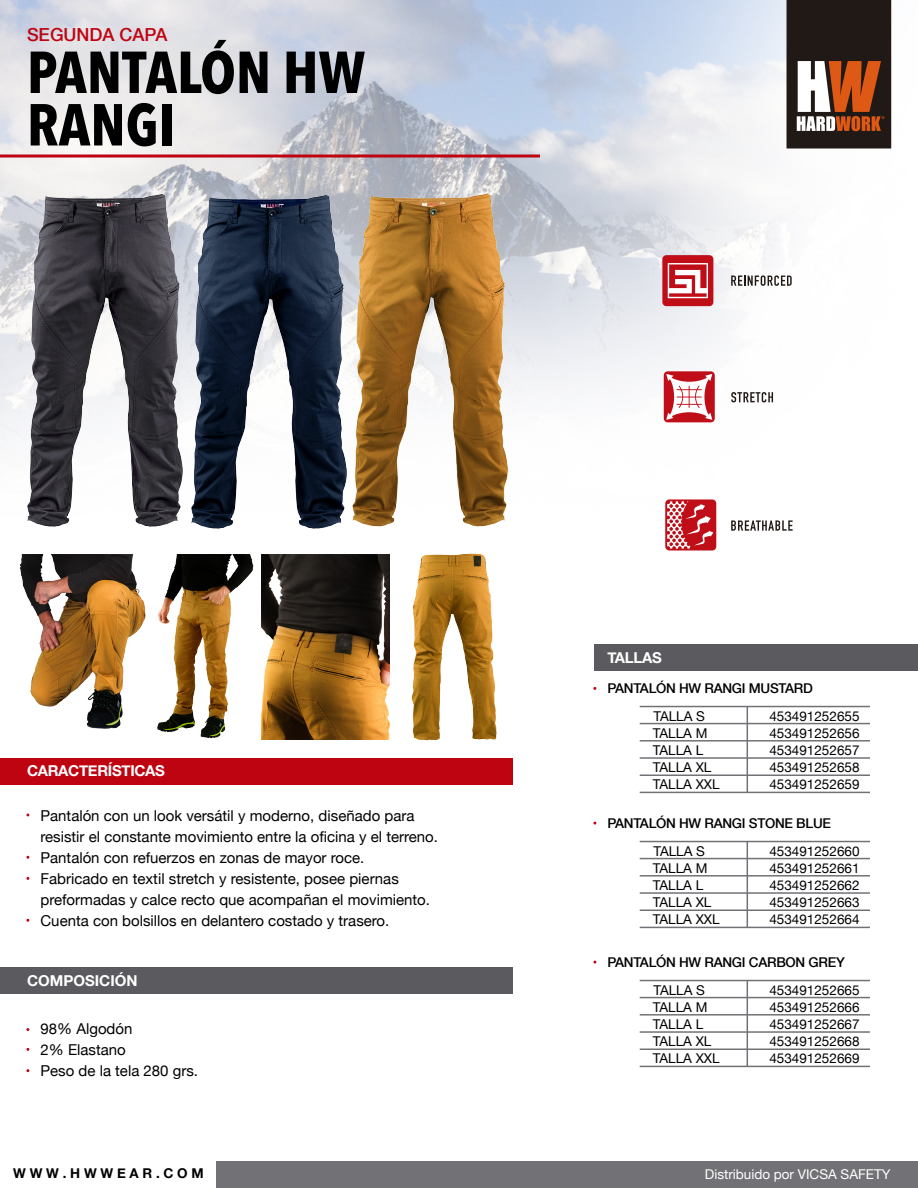
<style>
.page{position:relative;width:918px;height:1188px;background:#fff}
.page>*{position:absolute;margin:0;border:0;box-sizing:border-box;transform-origin:0 0}
.t1{font:700 58.5px/52.5px "Avenir Next Condensed";color:#000}
.t2{font:500 18px "Helvetica Neue";color:#bf0411}
.t3{font:15px/21px "Helvetica Neue";color:#000}
.t4{font:700 15px "Helvetica Neue";letter-spacing:-.02em;color:#fff}
.t5{font:700 15px "Helvetica Neue";color:#fff}
.t6{font:13.5px/17.2px "Helvetica Neue";color:#000}
.t7{font:500 13.5px "Helvetica Neue";letter-spacing:-.02em;color:#000}
.t8{font:13.5px "Helvetica Neue";color:#fff}
.t9{font:700 13.5px "Helvetica Neue";color:#000}
</style>
<div class="page">
<img style="left:0;top:0;width:892px;height:1073px">
<svg style="left:787px;top:0;width:104px;height:148px;background:#583d30"></svg>
<div style="left:594px;top:644px;width:324px;height:27px;background:#5b5b5f"></div>
<div style="left:0;top:758px;width:513px;height:27px;background:#bf0411"></div>
<hr style="left:640px;top:723px;width:230px;height:1px;background:#727176">
<hr style="left:640px;top:706px;width:230px;height:1px;background:#727176">
<hr style="left:640px;top:792px;width:230px;height:1px;background:#727176">
<hr style="left:640px;top:775px;width:230px;height:1px;background:#727176">
<hr style="left:640px;top:757px;width:230px;height:2px;background:#727176">
<hr style="left:640px;top:740px;width:230px;height:2px;background:#727176">
<hr style="left:747px;top:706px;width:1px;height:86px;background:#727176">
<hr style="left:640px;top:858px;width:230px;height:1px;background:#727176">
<hr style="left:640px;top:841px;width:230px;height:1px;background:#727176">
<hr style="left:640px;top:927px;width:230px;height:1px;background:#727176">
<hr style="left:640px;top:910px;width:230px;height:1px;background:#727176">
<hr style="left:640px;top:892px;width:230px;height:2px;background:#727176">
<hr style="left:640px;top:875px;width:230px;height:2px;background:#727176">
<hr style="left:747px;top:841px;width:1px;height:86px;background:#727176">
<div style="left:216px;top:1161px;width:702px;height:27px;background:#727176"></div>
<hr style="left:0;top:155px;width:540px;height:3px;background:#bf0411">
<hr style="left:640px;top:997px;width:230px;height:1px;background:#727176">
<hr style="left:640px;top:980px;width:230px;height:1px;background:#727176">
<hr style="left:640px;top:1066px;width:230px;height:1px;background:#727176">
<hr style="left:640px;top:1049px;width:230px;height:1px;background:#727176">
<hr style="left:640px;top:1031px;width:230px;height:2px;background:#727176">
<hr style="left:640px;top:1014px;width:230px;height:2px;background:#727176">
<hr style="left:747px;top:980px;width:1px;height:86px;background:#727176">
<div style="left:664px;top:371px;width:51px;height:51px;background:#c00e19;border-radius:4px"></div>
<svg style="left:666px;top:374px;width:46px;height:46px"></svg>
<svg style="left:731px;top:392px;width:42px;height:10px"></svg>
<svg style="left:731px;top:520px;width:62px;height:11px"></svg>
<div style="left:665px;top:499px;width:51px;height:52px;background:#c00e19;border-radius:4px"></div>
<svg style="left:667px;top:501px;width:46px;height:48px"></svg>
<svg style="left:731px;top:275px;width:61px;height:11px"></svg>
<div style="left:662px;top:255px;width:51px;height:51px;background:#c00e19;border-radius:4px"></div>
<svg style="left:668px;top:263px;width:40px;height:35px"></svg>
<img style="left:305px;top:181px;width:247px;height:358px">
<img style="left:143px;top:183px;width:248px;height:359px">
<img style="left:0;top:181px;width:228px;height:358px">
<img style="left:383px;top:547px;width:138px;height:199px">
<img style="left:147px;top:554px;width:114px;height:185px">
<img style="left:261px;top:554px;width:128px;height:185px">
<img style="left:19px;top:554px;width:128px;height:185px">
<p class="t2" style="left:27px;top:23px;width:142px">SEGUNDA CAPA</p>
<h1 class="t1" style="left:27px;top:46px;width:340px">PANTALÓN HW<br>RANGI</h1>
<p class="t4" style="left:27px;top:762px;width:140px">CARACTERÍSTICAS</p>
<p class="t3" style="left:40px;top:805px;width:399px">Pantalón con un look versátil y moderno, diseñado para resistir el constante movimiento entre la oficina y el terreno.<br>Pantalón con refuerzos en zonas de mayor roce.<br>Fabricado en textil stretch y resistente, posee piernas preformadas y calce recto que acompañan el movimiento.<br>Cuenta con bolsillos en delantero costado y trasero.</p>
<p class="t5" style="left:27px;top:972px;width:112px">COMPOSICIÓN</p>
<p class="t3" style="left:40px;top:1018px;width:159px">98% Algodón<br>2% Elastano<br>Peso de la tela 280 grs.</p>
<p class="t4" style="left:607px;top:648px;width:56px">TALLAS</p>
<p class="t7" style="left:608px;top:680px;width:207px">PANTALÓN HW RANGI MUSTARD</p>
<p class="t6" style="left:653px;top:707px;width:68px">TALLA S<br>TALLA M<br>TALLA L<br>TALLA XL<br>TALLA XXL</p>
<p class="t6" style="left:769px;top:707px;width:92px;text-align:justify">453491252655<br>453491252656<br>453491252657<br>453491252658<br>453491252659</p>
<p class="t7" style="left:608px;top:815px;width:225px">PANTALÓN HW RANGI STONE BLUE</p>
<p class="t6" style="left:653px;top:842px;width:68px">TALLA S<br>TALLA M<br>TALLA L<br>TALLA XL<br>TALLA XXL</p>
<p class="t6" style="left:769px;top:842px;width:92px;text-align:justify">453491252660<br>453491252661<br>453491252662<br>453491252663<br>453491252664</p>
<p class="t7" style="left:608px;top:954px;width:239px">PANTALÓN HW RANGI CARBON GREY</p>
<p class="t6" style="left:653px;top:981px;width:68px">TALLA S<br>TALLA M<br>TALLA L<br>TALLA XL<br>TALLA XXL</p>
<p class="t6" style="left:769px;top:981px;width:92px;text-align:justify">453491252665<br>453491252666<br>453491252667<br>453491252668<br>453491252669</p>
<p class="t9" style="left:13px;top:1164px;width:192px">W W W . H W W E A R . C O M</p>
<p class="t8" style="left:705px;top:1166px;width:187px">Distribuido por VICSA SAFETY</p>
</div>
